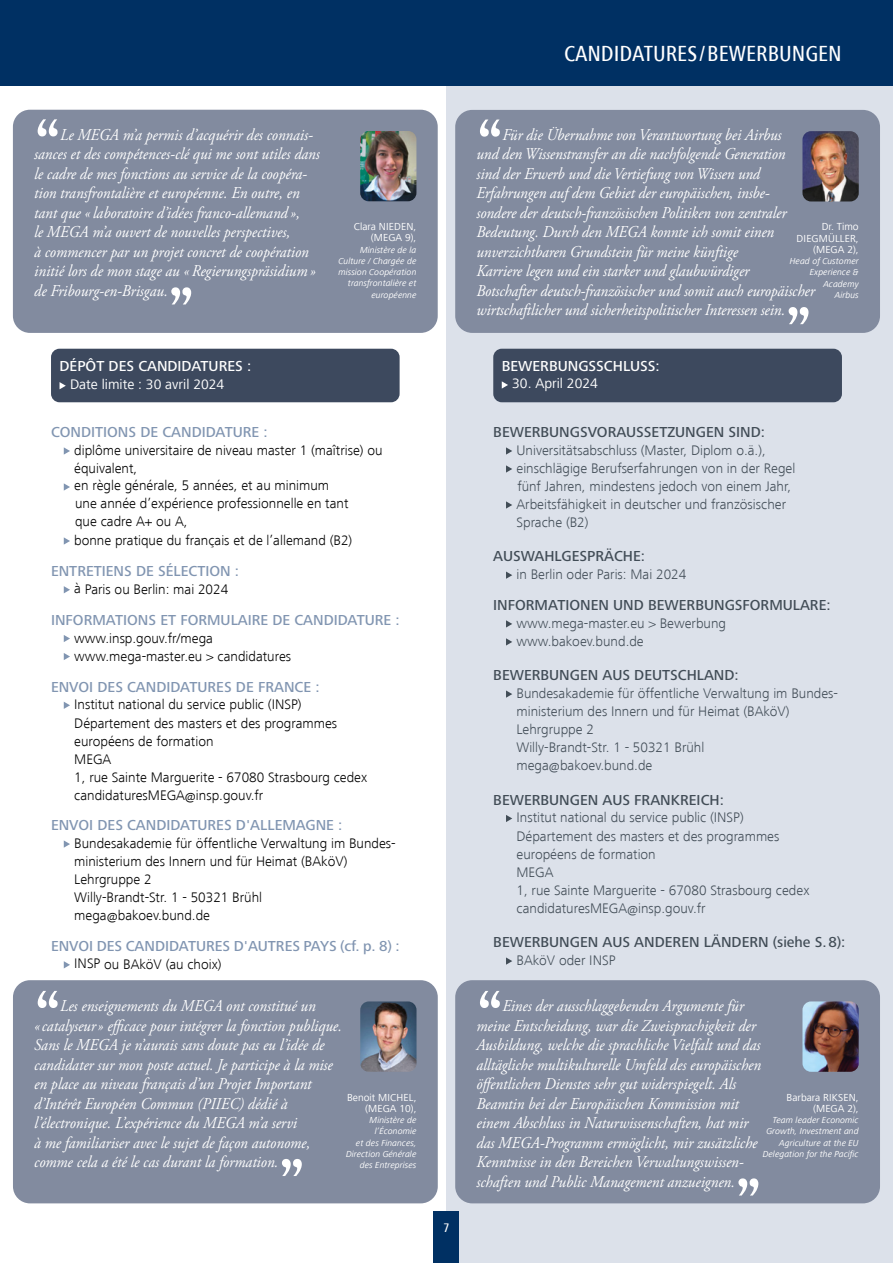
<style>
.page{position:relative;width:893px;height:1263px;background:#fff}
.page>*{position:absolute;margin:0;border:0;box-sizing:border-box;transform-origin:0 0}
.t1{font:700 64.8px "Agfa Rotis Semi Serif";color:#fff;scale:.92 1}
.t2{font:500 condensed 22.5px "Frutiger Next LT";color:#fff}
.t3{font:italic 16.5px/19.5px "Adobe Garamond Pro";color:#fff;scale:.92 1}
.t4{font:500 15px "Frutiger Next LTW1 G";color:#8195b1}
.t5{font:500 15px "Frutiger Next LTW1 G";color:#414c56}
.t6{font:500 15px "Frutiger Next LTW1 G";color:#fff}
.t7{font:300 14.25px/17.9px "Frutiger Next LT";color:#000}
.t8{font:300 14.25px/18px "Frutiger Next LT";color:#414c56}
.t9{font:14.25px "Frutiger Next LT";color:#fff}
.t10{font:500 condensed 12.75px "Frutiger Next LT";color:#fff}
.t11{font:10.5px/11.2px "Frutiger Next LT";letter-spacing:.015em;color:#fff;text-align:right}
.t12{font:italic 9px/11.2px "Frutiger Next LT";color:#fff;text-align:right}
</style>
<div class="page">
<div style="left:446px;top:0;width:447px;height:1263px;background:#dce1ea"></div>
<div style="left:455px;top:980px;width:425px;height:223px;background:#828b9f;border-radius:17px"></div>
<img style="left:802px;top:1001px;width:57px;height:71px">
<div style="left:13px;top:110px;width:425px;height:223px;background:#828b9f;border-radius:17px"></div>
<img style="left:360px;top:131px;width:56px;height:70px">
<div style="left:0;top:0;width:893px;height:85px;background:#003063"></div>
<div style="left:493px;top:349px;width:349px;height:53px;background:#3d495e;border-radius:9px"></div>
<div style="left:51px;top:349px;width:349px;height:53px;background:#3d495e;border-radius:9px"></div>
<svg style="left:502px;top:381px;width:6px;height:8px"></svg>
<svg style="left:506px;top:447px;width:6px;height:8px"></svg>
<svg style="left:506px;top:465px;width:6px;height:8px"></svg>
<svg style="left:506px;top:501px;width:6px;height:8px"></svg>
<svg style="left:506px;top:571px;width:6px;height:8px"></svg>
<svg style="left:506px;top:620px;width:6px;height:7px"></svg>
<svg style="left:506px;top:638px;width:6px;height:7px"></svg>
<svg style="left:506px;top:690px;width:6px;height:8px"></svg>
<svg style="left:506px;top:815px;width:6px;height:7px"></svg>
<svg style="left:506px;top:957px;width:6px;height:8px"></svg>
<svg style="left:60px;top:382px;width:6px;height:7px"></svg>
<svg style="left:64px;top:447px;width:6px;height:8px"></svg>
<svg style="left:64px;top:483px;width:6px;height:8px"></svg>
<svg style="left:64px;top:537px;width:6px;height:8px"></svg>
<svg style="left:64px;top:586px;width:6px;height:7px"></svg>
<svg style="left:64px;top:635px;width:6px;height:7px"></svg>
<svg style="left:64px;top:653px;width:6px;height:7px"></svg>
<svg style="left:64px;top:702px;width:6px;height:7px"></svg>
<svg style="left:64px;top:840px;width:6px;height:8px"></svg>
<svg style="left:64px;top:961px;width:6px;height:7px"></svg>
<div style="left:434px;top:1212px;width:25px;height:51px;background:#003063"></div>
<div style="left:455px;top:110px;width:425px;height:223px;background:#828b9f;border-radius:17px"></div>
<img style="left:802px;top:131px;width:57px;height:70px">
<div style="left:13px;top:980px;width:425px;height:223px;background:#828b9f;border-radius:17px"></div>
<img style="left:360px;top:1001px;width:56px;height:71px">
<h1 class="t1" style="left:34px;top:103px;width:30px">“</h1>
<p class="t3" style="left:34px;top:125px;width:312px;text-indent:26px">Le MEGA m’a permis d’acquérir des connais&shy;sances et des compétences-clé qui me sont utiles dans le cadre de mes fonctions au service de la coopéra&shy;tion transfrontalière et européenne. En outre, en tant que « laboratoire d’idées franco-allemand »,<br>le MEGA m’a ouvert de nouvelles perspectives,<br>à commencer par un projet concret de coopération initié lors de mon stage au « Regierungspräsidium » de Fribourg-en-Brisgau.</p>
<h1 class="t1" style="left:168px;top:271px;width:30px">”</h1>
<p class="t11" style="left:354px;top:221px;width:64px">Clara NIEDEN, (MEGA 9),</p>
<p class="t12" style="left:338px;top:244px;width:80px">Ministère de la<br>Culture / Chargée de mission Coopération transfrontalière et européenne</p>
<p class="t6" style="left:60px;top:358px;width:193px">DÉPÔT DES CANDIDATURES :</p>
<p class="t9" style="left:70px;top:377px;width:156px">Date limite : 30 avril 2024</p>
<p class="t4" style="left:51px;top:424px;width:218px">CONDITIONS DE CANDIDATURE :</p>
<p class="t7" style="left:74px;top:442px;width:310px">diplôme universitaire de niveau master 1 (maîtrise) ou équivalent,<br>en règle générale, 5 années, et au minimum<br>une année d’expérience professionnelle en tant<br>que cadre A+ ou A,<br>bonne pratique du français et de l’allemand (B2)</p>
<p class="t4" style="left:51px;top:562px;width:190px">ENTRETIENS DE SÉLECTION :</p>
<p class="t7" style="left:74px;top:580px;width:156px">à Paris ou Berlin: mai 2024</p>
<p class="t4" style="left:51px;top:611px;width:350px">INFORMATIONS ET FORMULAIRE DE CANDIDATURE :</p>
<p class="t7" style="left:74px;top:629px;width:218px">www.insp.gouv.fr/mega www.mega-master.eu &gt; candidatures</p>
<p class="t4" style="left:51px;top:678px;width:270px">ENVOI DES CANDIDATURES DE FRANCE :</p>
<p class="t7" style="left:74px;top:695px;width:294px">Institut national du service public (INSP)<br>Département des masters et des programmes européens de formation<br>MEGA<br>1, rue Sainte Marguerite - 67080 Strasbourg cedex candidaturesMEGA@insp.gouv.fr</p>
<p class="t4" style="left:51px;top:817px;width:293px">ENVOI DES CANDIDATURES D'ALLEMAGNE :</p>
<p class="t7" style="left:74px;top:835px;width:323px">Bundesakademie für öffentliche Verwaltung im Bundes&shy;ministerium des Innern und für Heimat (BAköV)<br>Lehrgruppe 2<br>Willy-Brandt-Str. 1 - 50321 Brühl mega@bakoev.bund.de</p>
<p class="t4" style="left:51px;top:937px;width:350px">ENVOI DES CANDIDATURES D'AUTRES PAYS (cf. p. 8) :</p>
<p class="t7" style="left:74px;top:955px;width:149px">INSP ou BAköV (au choix)</p>
<h1 class="t1" style="left:34px;top:975px;width:30px">“</h1>
<p class="t3" style="left:34px;top:997px;width:336px;text-indent:26px">Les enseignements du MEGA ont constitué un<br>« catalyseur » efficace pour intégrer la fonction publique.<br>Sans le MEGA je n’aurais sans doute pas eu l’idée de candidater sur mon poste actuel. Je participe à la mise en place au niveau français d’un Projet Important d’Intérêt Européen Commun (PIIEC) dédié à l’électronique. L’expérience du MEGA m’a servi<br>à me familiariser avec le sujet de façon autonome, comme cela a été le cas durant la formation.</p>
<p class="t11" style="left:347px;top:1091px;width:71px">Benoit MICHEL, (MEGA 10),</p>
<p class="t12" style="left:346px;top:1114px;width:72px">Ministère de l’Économie<br>et des Finances,<br>Direction Générale des Entreprises</p>
<h1 class="t1" style="left:278px;top:1143px;width:30px">”</h1>
<p class="t10" style="left:443px;top:1220px;width:8px">7</p>
<h2 class="t2" style="left:564px;top:41px;width:279px">CANDIDATURES / BEWERBUNGEN</h2>
<h1 class="t1" style="left:476px;top:103px;width:30px">“</h1>
<p class="t3" style="left:476px;top:125px;width:369px;text-indent:26px">Für die Übernahme von Verantwortung bei Airbus<br>und den Wissenstransfer an die nachfolgende Generation<br>sind der Erwerb und die Vertiefung von Wissen und Erfahrungen auf dem Gebiet der europäischen, insbe-<br>sondere der deutsch-französischen Politiken von zentraler Bedeutung. Durch den MEGA konnte ich somit einen unverzichtbaren Grundstein für meine künftige<br>Karriere legen und ein starker und glaubwürdiger<br>Botschafter deutsch-französischer und somit auch europäischer wirtschaftlicher und sicherheitspolitischer Interessen sein.</p>
<p class="t11" style="left:797px;top:221px;width:64px">Dr. Timo<br>DIEGMÜLLER, (MEGA 2),</p>
<p class="t12" style="left:790px;top:255px;width:70px">Head of Customer<br>Experience &amp;<br>Academy<br>Airbus</p>
<h1 class="t1" style="left:785px;top:291px;width:30px">”</h1>
<p class="t6" style="left:502px;top:358px;width:159px">BEWERBUNGSSCHLUSS:</p>
<p class="t9" style="left:512px;top:376px;width:87px">30. April 2024</p>
<p class="t5" style="left:493px;top:424px;width:273px">BEWERBUNGSVORAUSSETZUNGEN SIND:</p>
<p class="t8" style="left:516px;top:442px;width:280px">Universitätsabschluss (Master, Diplom o.ä.), einschlägige Berufserfahrungen von in der Regel fünf Jahren, mindestens jedoch von einem Jahr, Arbeitsfähigkeit in deutscher und französischer Sprache (B2)</p>
<p class="t5" style="left:493px;top:548px;width:153px">AUSWAHLGESPRÄCHE:</p>
<p class="t8" style="left:516px;top:566px;width:171px">in Berlin oder Paris: Mai 2024</p>
<p class="t5" style="left:493px;top:597px;width:339px">INFORMATIONEN UND BEWERBUNGSFORMULARE:</p>
<p class="t8" style="left:516px;top:614px;width:211px">www.mega-master.eu &gt; Bewerbung www.bakoev.bund.de</p>
<p class="t5" style="left:493px;top:667px;width:247px">BEWERBUNGEN AUS DEUTSCHLAND:</p>
<p class="t8" style="left:516px;top:685px;width:323px">Bundesakademie für öffentliche Verwaltung im Bundes&shy;ministerium des Innern und für Heimat (BAköV)<br>Lehrgruppe 2<br>Willy-Brandt-Str. 1 - 50321 Brühl mega@bakoev.bund.de</p>
<p class="t5" style="left:493px;top:791px;width:232px">BEWERBUNGEN AUS FRANKREICH:</p>
<p class="t8" style="left:516px;top:808px;width:294px">Institut national du service public (INSP)<br>Département des masters et des programmes européens de formation<br>MEGA<br>1, rue Sainte Marguerite - 67080 Strasbourg cedex candidaturesMEGA@insp.gouv.fr</p>
<p class="t5" style="left:493px;top:934px;width:354px">BEWERBUNGEN AUS ANDEREN LÄNDERN (siehe S.8):</p>
<p class="t8" style="left:516px;top:952px;width:101px">BAköV oder INSP</p>
<h1 class="t1" style="left:476px;top:975px;width:30px">“</h1>
<p class="t3" style="left:476px;top:997px;width:311px;text-indent:26px">Eines der ausschlaggebenden Argumente für meine Entscheidung, war die Zweisprachigkeit der Ausbildung, welche die sprachliche Vielfalt und das alltägliche multikulturelle Umfeld des europäischen öffentlichen Dienstes sehr gut widerspiegelt. Als Beamtin bei der Europäischen Kommission mit einem Abschluss in Naturwissenschaften, hat mir das MEGA-Programm ermöglicht, mir zusätzliche Kenntnisse in den Bereichen Verwaltungswissen&shy;schaften und Public Management anzueignen.</p>
<p class="t11" style="left:787px;top:1091px;width:74px">Barbara RIKSEN, (MEGA 2),</p>
<p class="t12" style="left:763px;top:1114px;width:98px">Team leader Economic<br>Growth, Investment and<br>Agriculture at the EU<br>Delegation for the Pacific</p>
<h1 class="t1" style="left:735px;top:1162px;width:30px">”</h1>
</div>
